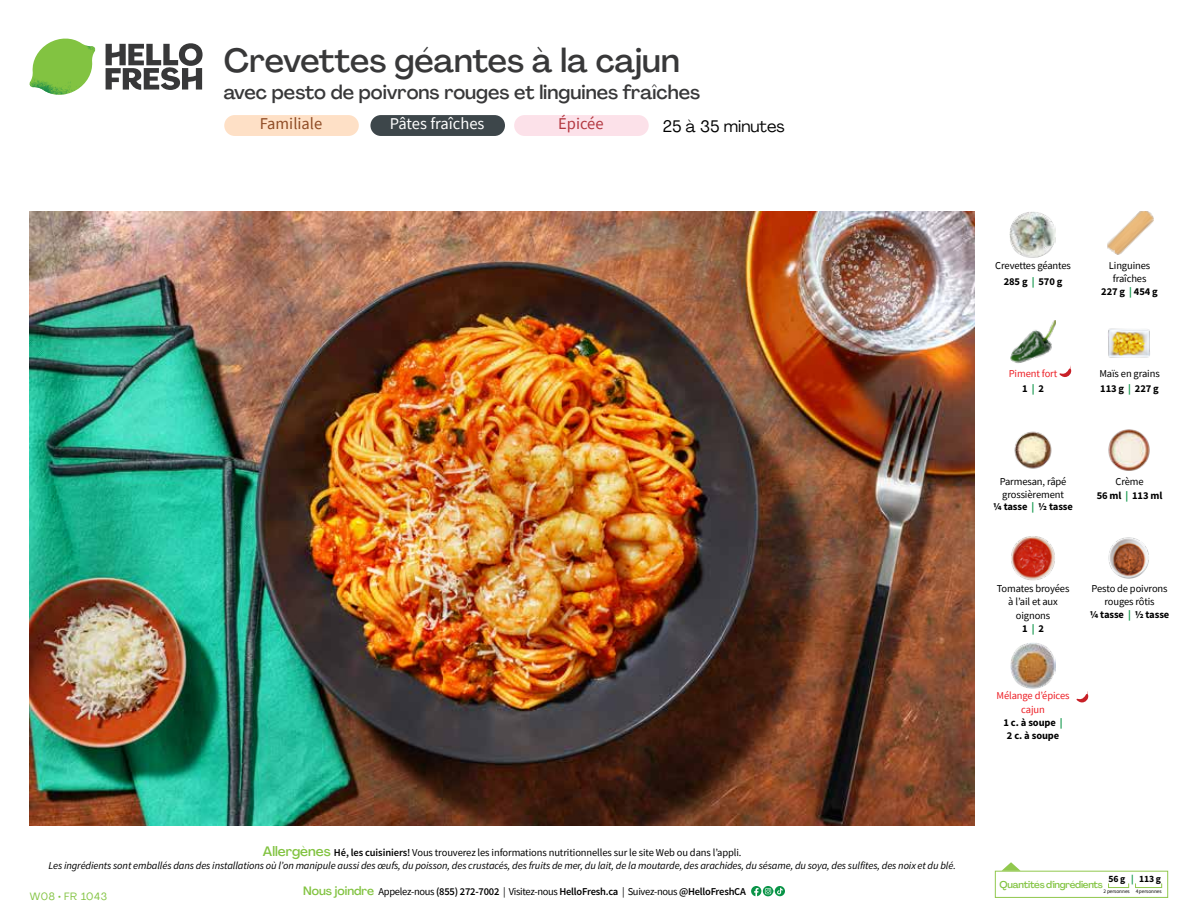
<style>
.page{position:relative;width:1188px;height:918px;background:#fff}
.page>*{position:absolute;margin:0;border:0;box-sizing:border-box;transform-origin:0 0}
.t1{font:500 33px "Agrandir";color:#383839}
.t2{font:500 19.5px "Agrandir";color:#383839}
.t3{font:16.5px "Source Sans Pro";color:#fff}
.t4{font:16.5px "Agrandir";color:#000}
.t5{font:16.5px "Source Sans Pro";color:#8e4b25}
.t6{font:16.5px "Source Sans Pro";color:#b33841}
.t7{font:italic 10.5px/13.5px "Source Sans Pro";letter-spacing:-.01em;color:#000;text-align:center}
.t8{font:10.5px/13.5px "Source Sans Pro";letter-spacing:-.01em;color:#000;text-align:center}
.t9{font:600 10.5px "Source Sans Pro";letter-spacing:-.02em;color:#000}
.t10{font:10.5px/13.4px "Source Sans Pro";letter-spacing:-.01em;color:#ed1d24;text-align:center}
.t11{font:700 10.5px/14.9px "Source Sans Pro";letter-spacing:-.01em;color:#000;text-align:center}
.t12{font:10.5px "Agrandir";letter-spacing:.05em;color:#82c341}
.t13{font:500 9.75px "Agrandir";letter-spacing:-.025em;color:#82c341}
.t14{font:700 9.6px "Source Sans Pro";color:#000}
.t15{font:5.25px "Source Sans Pro";letter-spacing:-.01em;color:#000}
.s1{font-weight:700}
.s2{font-weight:700;color:#0b9446}
.s3{font-weight:700;color:#000}
.s4{color:#0b9446}
.s5{font-weight:400}
.s6{font-family:"Agrandir";font-weight:500;font-style:normal;font-size:13.5px;color:#82c341}
.s7{font-weight:600;font-style:normal}
.s8{font-style:normal}
.s9{font-family:"Agrandir";font-weight:500;font-size:12px;color:#82c341}
</style>
<div class="page">
<svg style="left:106px;top:43px;width:97px;height:47px"></svg>
<svg style="left:34px;top:39px;width:59px;height:38px"></svg>
<img style="left:65px;top:39px;width:30px;height:25px">
<img style="left:33px;top:60px;width:56px;height:10px">
<img style="left:29px;top:64px;width:58px;height:31px">
<img style="left:64px;top:70px;width:25px;height:24px">
<img style="left:30px;top:211px;width:945px;height:615px">
<svg style="left:775px;top:886px;width:10px;height:10px"></svg>
<svg style="left:751px;top:886px;width:32px;height:10px"></svg>
<svg style="left:1002px;top:862px;width:19px;height:9px"></svg>
<div style="left:995px;top:871px;width:173px;height:27px;border:1px solid #91c84e"></div>
<div style="left:1108px;top:883px;width:21px;height:5px;border:1px solid #91c84e"></div>
<div style="left:1135px;top:883px;width:27px;height:5px;border:1px solid #91c84e"></div>
<img style="left:1011px;top:321px;width:45px;height:42px">
<img style="left:1108px;top:328px;width:42px;height:30px">
<img style="left:1014px;top:431px;width:38px;height:38px">
<img style="left:1108px;top:429px;width:42px;height:42px">
<img style="left:1011px;top:536px;width:44px;height:45px">
<img style="left:1108px;top:537px;width:41px;height:42px">
<img style="left:1011px;top:643px;width:45px;height:45px">
<img style="left:1108px;top:211px;width:45px;height:44px">
<img style="left:1010px;top:212px;width:45px;height:45px">
<svg style="left:1059px;top:366px;width:12px;height:11px"></svg>
<svg style="left:1076px;top:691px;width:12px;height:12px"></svg>
<div style="left:224px;top:115px;width:135px;height:21px;background:#fee0c6;border-radius:10px"></div>
<div style="left:514px;top:115px;width:135px;height:21px;background:#fce1e9;border-radius:10px"></div>
<div style="left:370px;top:115px;width:135px;height:21px;background:#3d464a;border-radius:10px"></div>
<h1 class="t1" style="left:224px;top:40px;width:458px">Crevettes géantes à la cajun</h1>
<h2 class="t2" style="left:224px;top:80px;width:478px">avec pesto de poivrons rouges et linguines fraîches</h2>
<h3 class="t4" style="left:663px;top:116px;width:123px">25 à 35 minutes</h3>
<h3 class="t5" style="left:260px;top:113px;width:64px">Familiale</h3>
<h3 class="t3" style="left:390px;top:113px;width:96px">Pâtes fraîches</h3>
<h3 class="t6" style="left:558px;top:113px;width:47px">Épicée</h3>
<p class="t8" style="left:995px;top:258px;width:77px;line-height:15.6px">Crevettes géantes<br><span class="s1">285 g</span> <span class="s2">|</span> <span class="s1">570 g</span></p>
<p class="t8" style="left:1101px;top:259px;width:58px;line-height:13px">Linguines fraîches<br><span class="s1">227 g</span> <span class="s2">|</span> <span class="s1">454 g</span></p>
<p class="t10" style="left:1009px;top:366px;width:50px;line-height:14.9px">Piment fort<br><span class="s3">1</span> <span class="s2">|</span> <span class="s3">2</span></p>
<p class="t8" style="left:1099px;top:366px;width:62px;line-height:14.9px;text-align:left">Maïs en grains<br><span class="s1">113 g</span> <span class="s2">|</span> <span class="s1">227 g</span></p>
<p class="t8" style="left:1000px;top:474px;width:68px;text-align:left">Parmesan, râpé grossièrement</p>
<p class="t11" style="left:993px;top:499px;width:81px">¼ tasse <span class="s4">|</span> ½ tasse</p>
<p class="t11" style="left:1097px;top:474px;width:67px"><span class="s5">Crème<br></span>56 ml <span class="s4">|</span> 113 ml</p>
<p class="t8" style="left:997px;top:582px;width:74px">Tomates broyées à l’ail et aux oignons<br><span class="s1">1</span> <span class="s2">|</span> <span class="s1">2</span></p>
<p class="t8" style="left:1090px;top:582px;width:81px">Pesto de poivrons rouges rôtis<br><span class="s1">¼ tasse</span> <span class="s2">|</span> <span class="s1">½ tasse</span></p>
<p class="t10" style="left:997px;top:689px;width:75px">Mélange d’épices cajun<br><span class="s3">1 c. à soupe</span> <span class="s2">|<br></span><span class="s3">2 c. à soupe</span></p>
<p class="t7" style="left:49px;top:846px;width:909px"><span class="s6">Allergènes</span> <span class="s7">Hé, les cuisiniers!</span> <span class="s8">Vous trouverez les informations nutritionnelles sur le site Web ou dans l’appli.<br></span>Les ingrédients sont emballés dans des installations où l’on manipule aussi des œufs, du poisson, des crustacés, des fruits de mer, du lait, de la moutarde, des arachides, du sésame, du soya, des sulfites, des noix et du blé.</p>
<p class="t12" style="left:30px;top:890px;width:79px">W08 • FR 1043</p>
<p class="t9" style="left:303px;top:885px;width:444px"><span class="s9">Nous joindre</span> <span class="s5">Appelez-nous</span> (855) 272-7002 <span class="s5">| Visitez-nous</span> HelloFresh.ca <span class="s5">| Suivez-nous</span> @HelloFreshCA</p>
<p class="t14" style="left:1108px;top:873px;width:54px">56 g <span class="s4">|</span> 113 g</p>
<p class="t15" style="left:1103px;top:888px;width:60px">2 personnes 4 personnes</p>
<p class="t13" style="left:1000px;top:878px;width:105px">Quantités d'ingrédients</p>
</div>
